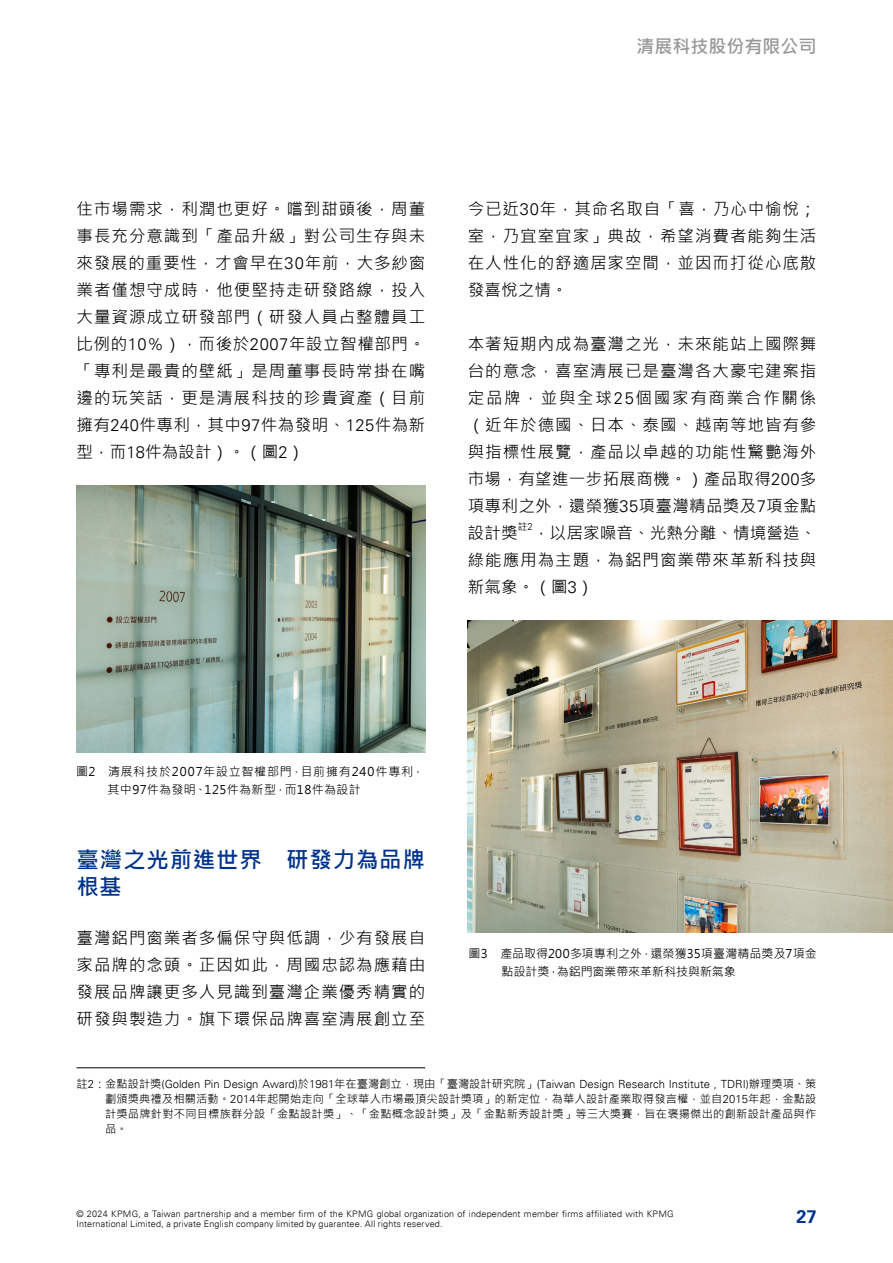
<style>
.page{position:relative;width:893px;height:1263px;background:#fff}
.page>*{position:absolute;margin:0;border:0;box-sizing:border-box;transform-origin:0 0}
.t1{font:700 22.5px/27px "Microsoft Jheng Hei";letter-spacing:.035em;color:#00338d}
.t2{font:700 18px "Microsoft Jheng Hei";color:#989898}
.t3{font:700 18px "Univers";color:#00338d}
.t4{font:16.5px/27px "Microsoft Jheng Hei";letter-spacing:.06em;color:#000;text-align:justify}
.t5{font:12px/18px "Microsoft Jheng Hei";letter-spacing:.05em;color:#000}
.t6{font:12px/18px "Microsoft Jheng Hei";color:#000}
.t7{font:11.25px/15px "Microsoft Jheng Hei";letter-spacing:.02em;color:#000;text-align:justify}
.t8{font:300 11.25px "Univers";color:#000}
.t9{font:9.6px "Microsoft Jheng Hei";color:#000}
.t10{font:300 9px/10.5px "Univers";letter-spacing:.02em;color:#000}
.s1{font-family:"Univers";font-weight:300}
.s2{font-family:"Microsoft Jheng Hei";font-weight:400}
</style>
<div class="page">
<img style="left:77px;top:486px;width:348px;height:267px">
<img style="left:467px;top:621px;width:426px;height:312px">
<hr style="left:77px;top:1067px;width:348px;height:1px;background:#000">
<p class="t2" style="left:636px;top:35px;width:181px">清展科技股份有限公司</p>
<p class="t4" style="left:77px;top:195px;width:350px">住市場需求，利潤也更好。嚐到甜頭後，周董事長充分意識到「產品升級」對公司生存與未來發展的重要性，才會早在<span class="s1">30</span>年前，大多紗窗業者僅想守成時，他便堅持走研發路線，投入大量資源成立研發部門（研發人員占整體員工比例的<span class="s1">10%</span>），而後於<span class="s1">2007</span>年設立智權部門。「專利是最貴的壁紙」是周董事長時常掛在嘴邊的玩笑話，更是清展科技的珍貴資產（目前擁有<span class="s1">240</span>件專利，其中<span class="s1">97</span>件為發明、<span class="s1">125</span>件為新型，而<span class="s1">18</span>件為設計）。（圖<span class="s1">2</span>）</p>
<p class="t4" style="left:468px;top:195px;width:350px">今已近<span class="s1">30</span>年，其命名取自「喜，乃心中愉悅；室，乃宜室宜家」典故，希望消費者能夠生活在人性化的舒適居家空間，並因而打從心底散發喜悅之情。</p>
<p class="t4" style="left:468px;top:330px;width:350px">本著短期內成為臺灣之光，未來能站上國際舞台的意念，喜室清展已是臺灣各大豪宅建案指定品牌，並與全球<span class="s1">25</span>個國家有商業合作關係（近年於德國、日本、泰國、越南等地皆有參與指標性展覽，產品以卓越的功能性驚艷海外市場，有望進一步拓展商機。）產品取得<span class="s1">200</span>多項專利之外，還榮獲<span class="s1">35</span>項臺灣精品獎及<span class="s1">7</span>項金點設計獎</p>
<p class="t9" style="left:518px;top:521px;width:17px">註<span class="s1">2</span></p>
<p class="t4" style="left:468px;top:519px;width:350px;text-indent:65px">，以居家噪音、光熱分離、情境營造、綠能應用為主題，為鋁門窗業帶來革新科技與新氣象。（圖<span class="s1">3</span>）</p>
<p class="t5" style="left:108px;top:763px;width:318px;text-indent:-32px">圖2 清展科技於2007年設立智權部門，目前擁有240件專利，其中97件為發明、125件為新型，而18件為設計</p>
<h1 class="t1" style="left:77px;top:846px;width:350px">臺灣之光前進世界　研發力為品牌根基</h1>
<p class="t4" style="left:77px;top:924px;width:350px">臺灣鋁門窗業者多偏保守與低調，少有發展自家品牌的念頭。正因如此，周國忠認為應藉由發展品牌讓更多人見識到臺灣企業優秀精實的研發與製造力。旗下環保品牌喜室清展創立至</p>
<p class="t6" style="left:502px;top:944px;width:317px;text-indent:-33px">圖3 產品取得200多項專利之外，還榮獲35項臺灣精品獎及7項金點設計獎，為鋁門窗業帶來革新科技與新氣象</p>
<p class="t8" style="left:77px;top:1077px;width:741px"><span class="s2">註</span>2<span class="s2">：金點設計獎</span>(Golden Pin Design Award)<span class="s2">於</span>1981<span class="s2">年在臺灣創立，現由「臺灣設計研究院」</span>(Taiwan Design Research Institute , TDRI)<span class="s2">辦理獎項、策</span></p>
<p class="t7" style="left:105px;top:1091px;width:713px">劃頒獎典禮及相關活動。<span class="s1">2014</span>年起開始走向「全球華人市場最頂尖設計獎項」的新定位，為華人設計產業取得發言權，並自<span class="s1">2015</span>年起，金點設計獎品牌針對不同目標族群分設「金點設計獎」、「金點概念設計獎」及「金點新秀設計獎」等三大獎賽，旨在褒揚傑出的創新設計產品與作品。</p>
<p class="t10" style="left:76px;top:1208px;width:599px">© 2024 KPMG, a Taiwan partnership and a member firm of the KPMG global organization of independent member firms affiliated with KPMG<br>International Limited, a private English company limited by guarantee. All rights reserved.</p>
<p class="t3" style="left:796px;top:1206px;width:22px">27</p>
</div>
